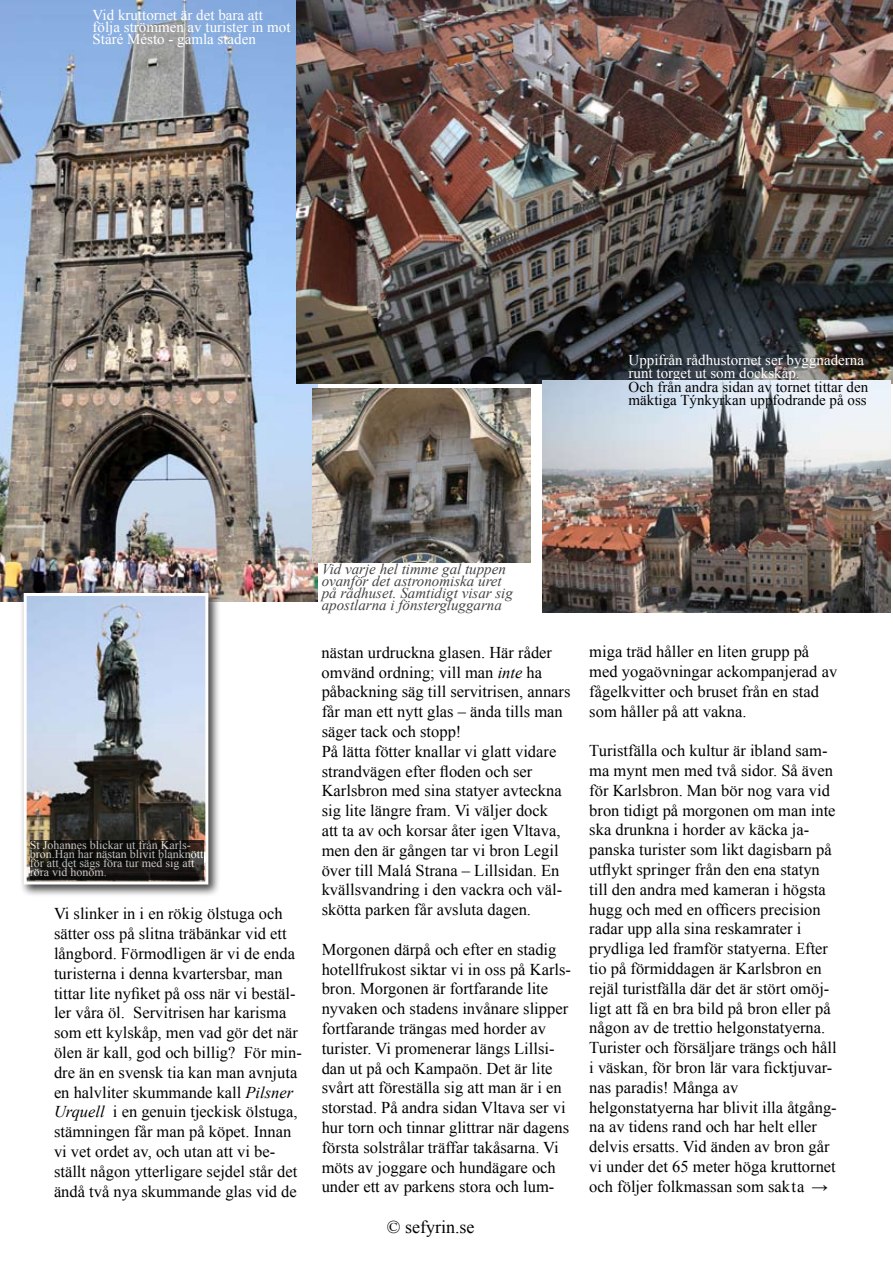
<style>
.page{position:relative;width:893px;height:1263px;background:#fff}
.page>*{position:absolute;margin:0;border:0;box-sizing:border-box;transform-origin:0 0}
.t1{font:18px "Times New Roman";color:#000}
.t2{font:16.5px/19.8px "Times New Roman";color:#000}
.t3{font:15px/12px "Times New Roman";color:#fff}
.t4{font:italic 15px/12px "Times New Roman";color:#434345}
.t5{font:15px/13.5px "Times New Roman";color:#000}
.t6{font:12px/9px "Times New Roman";color:#fff}
.s1{font-style:italic}
.s2{font-weight:700}
</style>
<div class="page">
<img style="left:0;top:0;width:317px;height:602px">
<img style="left:312px;top:388px;width:218px;height:174px">
<img style="left:296px;top:0;width:597px;height:384px">
<img style="left:543px;top:380px;width:348px;height:232px">
<div style="left:20px;top:589px;width:207px;height:314px;background:#000;opacity:.75"></div>
<img style="left:28px;top:597px;width:176px;height:283px">
<div style="left:24px;top:593px;width:184px;height:291px;border:3px solid #fff"></div>
<svg style="left:30px;top:841px;width:174px;height:39px;fill:#11100e"></svg>
<p class="t3" style="left:93px;top:9px;width:199px">Vid kruttornet är det bara att följa strömmen av turister in mot<br>Staré Mésto - gamla staden</p>
<p class="t3" style="left:629px;top:353px;width:237px;line-height:13.5px">Uppifrån rådhustornet ser byggnaderna runt torget ut som dockskåp.</p>
<p class="t5" style="left:629px;top:380px;width:241px">Och från andra sidan av tornet tittar den mäktiga Týnkyrkan uppfodrande på oss</p>
<p class="t6" style="left:30px;top:840px;width:175px">St Johannes blickar ut från Karls&shy;bron.Han har nästan blivit blanknött för att det sägs föra tur med sig att röra vid honom.</p>
<p class="t2" style="left:54px;top:904px;width:249px">Vi slinker in i en rökig ölstuga och sätter oss på slitna träbänkar vid ett långbord. Förmodligen är vi de enda turisterna i denna kvartersbar, man tittar lite nyfiket på oss när vi bestäl&shy;ler våra öl. Servitrisen har karisma som ett kylskåp, men vad gör det när ölen är kall, god och billig? För min&shy;dre än en svensk tia kan man avnjuta en halvliter skummande kall <span class="s1">Pilsner Urquell</span> i en genuin tjeckisk ölstuga, stämningen får man på köpet. Innan vi vet ordet av, och utan att vi be&shy;ställt någon ytterligare sejdel står det ändå två nya skummande glas vid de</p>
<p class="t4" style="left:322px;top:562px;width:193px">Vid varje hel timme gal tuppen ovanför det astronomiska uret på rådhuset. Samtidigt visar sig apostlarna i fönstergluggarna</p>
<p class="t2" style="left:322px;top:642px;width:250px">nästan urdruckna glasen. Här råder omvänd ordning; vill man <span class="s1">inte</span> ha påbackning säg till servitrisen, annars får man ett nytt glas – ända tills man säger tack och stopp!<br>På lätta fötter knallar vi glatt vidare strandvägen efter floden och ser Karlsbron med sina statyer avteckna sig lite längre fram. Vi väljer dock<br>att ta av och korsar åter igen Vltava, men den är gången tar vi bron Legil över till Malá Strana – Lillsidan. En kvällsvandring i den vackra och väl&shy;skötta parken får avsluta dagen.</p>
<p class="t2" style="left:322px;top:939px;width:251px">Morgonen därpå och efter en stadig hotellfrukost siktar vi in oss på Karls&shy;bron. Morgonen är fortfarande lite nyvaken och stadens invånare slipper fortfarande trängas med horder av turister. Vi promenerar längs Lillsi&shy;dan ut på och Kampaön. Det är lite svårt att föreställa sig att man är i en storstad. På andra sidan Vltava ser vi hur torn och tinnar glittrar när dagens första solstrålar träffar takåsarna. Vi möts av joggare och hundägare och under ett av parkens stora och lum-</p>
<p class="t1" style="left:387px;top:1215px;width:89px">© sefyrin.se</p>
<p class="t2" style="left:589px;top:641px;width:249px">miga träd håller en liten grupp på med yogaövningar ackompanjerad av fågelkvitter och bruset från en stad som håller på att vakna.</p>
<p class="t2" style="left:589px;top:740px;width:249px">Turistfälla och kultur är ibland sam&shy;ma mynt men med två sidor. Så även för Karlsbron. Man bör nog vara vid bron tidigt på morgonen om man inte ska drunkna i horder av käcka ja&shy;panska turister som likt dagisbarn på utflykt springer från den ena statyn till den andra med kameran i högsta hugg och med en officers precision radar upp alla sina reskamrater i prydliga led framför statyerna. Efter tio på förmiddagen är Karlsbron en rejäl turistfälla där det är stört omöj&shy;ligt att få en bra bild på bron eller på någon av de trettio helgonstatyerna.<br>Turister och försäljare trängs och håll i väskan, för bron lär vara ficktjuvar&shy;nas paradis! Många av helgonstatyerna har blivit illa åtgång&shy;na av tidens rand och har helt eller delvis ersatts. Vid änden av bron går vi under det 65 meter höga kruttornet och följer folkmassan som sakta <span class="s2">→</span></p>
</div>
